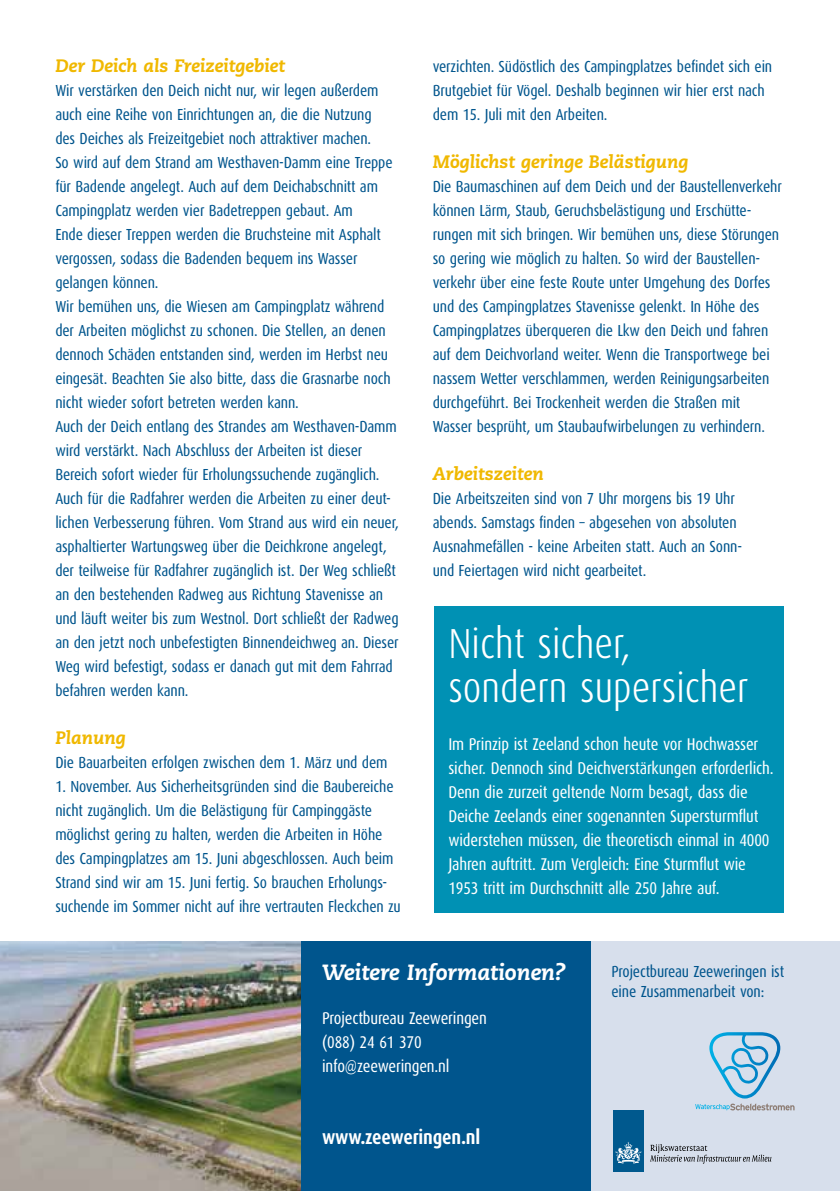
<style>
.page{position:relative;width:840px;height:1191px;background:#fff}
.page>*{position:absolute;margin:0;border:0;box-sizing:border-box;transform-origin:0 0}
.t1{font:300 42px/44px "Dax Condensed";color:#fff}
.t2{font:italic 800 22px "Caecilia LT Std";color:#fff}
.t3{font:700 20px "Dax Condensed";letter-spacing:-.01em;color:#fff}
.t4{font:italic 800 18px "Caecilia LT Std";color:#f0b800}
.t5{font:17px/24px "Dax Condensed";letter-spacing:-.01em;color:#fff}
.t6{font:16px/24px "Dax Condensed";letter-spacing:-.01em;color:#00558d}
</style>
<div class="page">
<div style="left:584px;top:941px;width:255px;height:250px;background:#d7dfec"></div>
<svg style="left:695px;top:1032px;width:99px;height:78px"></svg>
<img style="left:0;top:941px;width:300px;height:250px">
<div style="left:300px;top:941px;width:290px;height:250px;background:#00558d"></div>
<div style="left:613px;top:1110px;width:30px;height:62px;background:#00598e"></div>
<svg style="left:615px;top:1141px;width:26px;height:23px"></svg>
<svg style="left:650px;top:1144px;width:121px;height:19px"></svg>
<div style="left:434px;top:607px;width:348px;height:306px;background:#0091b4"></div>
<p class="t4" style="left:55px;top:55px;width:231px">Der Deich als Freizeitgebiet</p>
<p class="t6" style="left:55px;top:79px;width:345px">Wir verstärken den Deich nicht nur, wir legen außerdem auch eine Reihe von Einrichtungen an, die die Nutzung<br>des Deiches als Freizeitgebiet noch attraktiver machen.<br>So wird auf dem Strand am Westhaven-Damm eine Treppe für Badende angelegt. Auch auf dem Deichabschnitt am Campingplatz werden vier Badetreppen gebaut. Am<br>Ende dieser Treppen werden die Bruchsteine mit Asphalt vergossen, sodass die Badenden bequem ins Wasser gelangen können.<br>Wir bemühen uns, die Wiesen am Campingplatz während der Arbeiten möglichst zu schonen. Die Stellen, an denen dennoch Schäden entstanden sind, werden im Herbst neu eingesät. Beachten Sie also bitte, dass die Grasnarbe noch nicht wieder sofort betreten werden kann.<br>Auch der Deich entlang des Strandes am Westhaven-Damm wird verstärkt. Nach Abschluss der Arbeiten ist dieser Bereich sofort wieder für Erholungssuchende zugänglich.<br>Auch für die Radfahrer werden die Arbeiten zu einer deut&shy;lichen Verbesserung führen. Vom Strand aus wird ein neuer, asphaltierter Wartungsweg über die Deichkrone angelegt, der teilweise für Radfahrer zugänglich ist. Der Weg schließt an den bestehenden Radweg aus Richtung Stavenisse an und läuft weiter bis zum Westnol. Dort schließt der Radweg an den jetzt noch unbefestigten Binnendeichweg an. Dieser Weg wird befestigt, sodass er danach gut mit dem Fahrrad befahren werden kann.</p>
<p class="t4" style="left:55px;top:727px;width:72px">Planung</p>
<p class="t6" style="left:55px;top:751px;width:333px">Die Bauarbeiten erfolgen zwischen dem 1. März und dem</p>
<p class="t6" style="left:55px;top:775px;width:347px">1. November. Aus Sicherheitsgründen sind die Baubereiche nicht zugänglich. Um die Belästigung für Campinggäste möglichst gering zu halten, werden die Arbeiten in Höhe des Campingplatzes am 15. Juni abgeschlossen. Auch beim Strand sind wir am 15. Juni fertig. So brauchen Erholungs&shy;suchende im Sommer nicht auf ihre vertrauten Fleckchen zu</p>
<p class="t6" style="left:432px;top:55px;width:341px">verzichten. Südöstlich des Campingplatzes befindet sich ein<br>Brutgebiet für Vögel. Deshalb beginnen wir hier erst nach dem 15. Juli mit den Arbeiten.</p>
<p class="t4" style="left:432px;top:151px;width:257px">Möglichst geringe Belästigung</p>
<p class="t6" style="left:432px;top:175px;width:350px">Die Baumaschinen auf dem Deich und der Baustellenverkehr können Lärm, Staub, Geruchsbelästigung und Erschütte&shy;rungen mit sich bringen. Wir bemühen uns, diese Störungen so gering wie möglich zu halten. So wird der Baustellen&shy;verkehr über eine feste Route unter Umgehung des Dorfes und des Campingplatzes Stavenisse gelenkt. In Höhe des Campingplatzes überqueren die Lkw den Deich und fahren auf dem Deichvorland weiter. Wenn die Transportwege bei nassem Wetter verschlammen, werden Reinigungsarbeiten durchgeführt. Bei Trockenheit werden die Straßen mit Wasser besprüht, um Staubaufwirbelungen zu verhindern.</p>
<p class="t4" style="left:432px;top:463px;width:112px">Arbeitszeiten</p>
<p class="t6" style="left:432px;top:487px;width:310px">Die Arbeitszeiten sind von 7 Uhr morgens bis 19 Uhr abends. Samstags finden – abgesehen von absoluten Ausnahmefällen - keine Arbeiten statt. Auch an Sonn&shy;und Feiertagen wird nicht gearbeitet.</p>
<h1 class="t1" style="left:448px;top:622px;width:301px">Nicht sicher, sondern supersicher</h1>
<p class="t5" style="left:448px;top:732px;width:326px">Im Prinzip ist Zeeland schon heute vor Hochwasser sicher. Dennoch sind Deichverstärkungen erforderlich.<br>Denn die zurzeit geltende Norm besagt, dass die Deiche Zeelands einer sogenannten Supersturmflut widerstehen müssen, die theoretisch einmal in 4000<br>Jahren auftritt. Zum Vergleich: Eine Sturmflut wie 1953 tritt im Durchschnitt alle 250 Jahre auf.</p>
<h2 class="t2" style="left:322px;top:959px;width:245px">Weitere Informationen?</h2>
<p class="t5" style="left:322px;top:1006px;width:166px">Projectbureau Zeeweringen (088) 24 61 370 info@zeeweringen.nl</p>
<p class="t3" style="left:322px;top:1125px;width:160px">www.zeeweringen.nl</p>
<p class="t6" style="left:611px;top:961px;width:174px;line-height:20px">Projectbureau Zeeweringen ist eine Zusammenarbeit von:</p>
</div>
